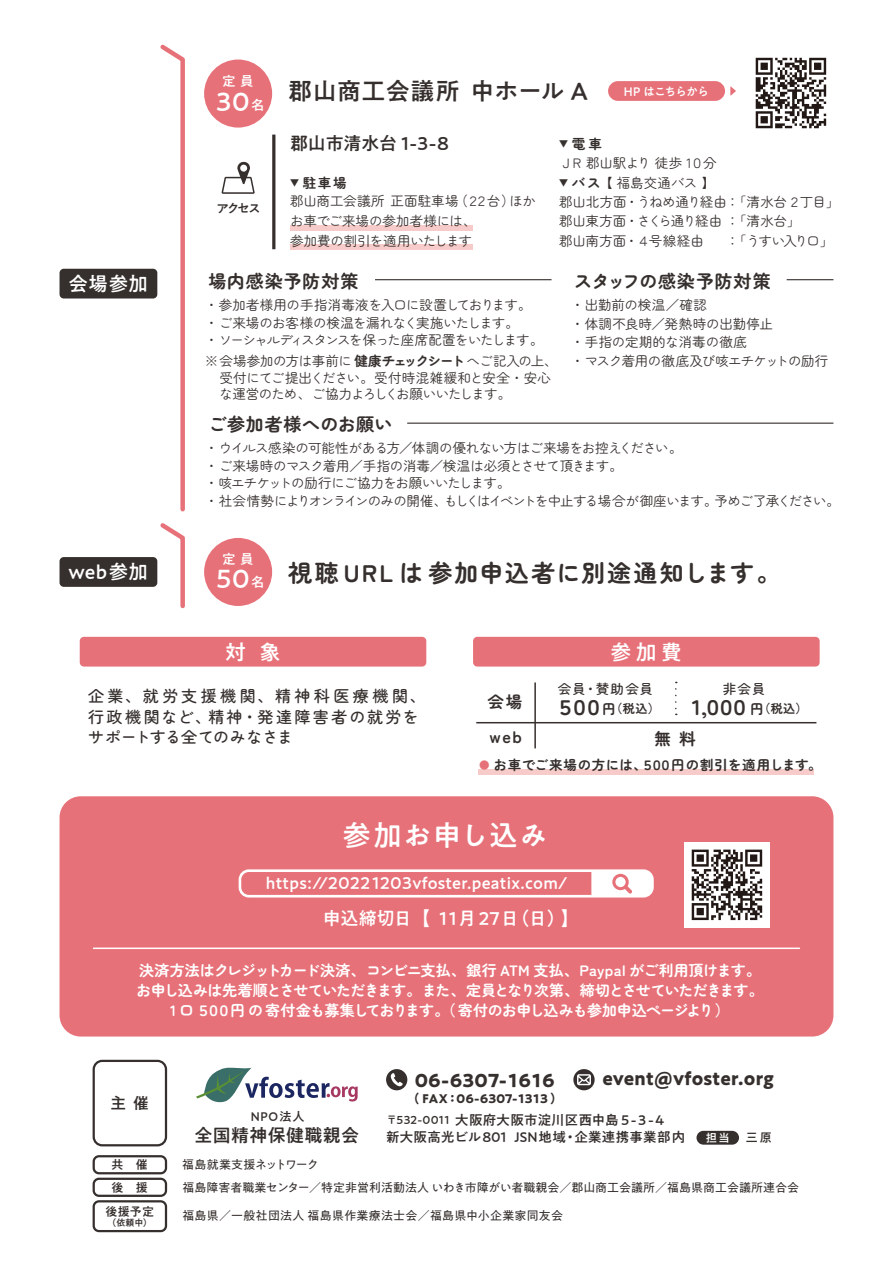
<style>
.page{position:relative;width:893px;height:1263px;background:#fff}
.page>*{position:absolute;margin:0;border:0;box-sizing:border-box;transform-origin:0 0}
.t1{font:500 28.5px "PA1 Gothic Std";letter-spacing:.04em;color:#fff}
.t2{font:500 25.5px "PA1 Gothic Std";color:#fff}
.t3{font:700 24px "Zen Maru Gothic";letter-spacing:.08em;color:#352f2d}
.t4{font:500 24px "PA1 Gothic Std N";letter-spacing:.02em;color:#352f2d}
.t5{font:700 21px "Zen Maru Gothic";letter-spacing:-.355em;color:#352f2d}
.t6{font:500 21px "PA1 Gothic Std";color:#fff}
.t7{font:500 19.5px "PA1 Gothic Std";letter-spacing:.025em;color:#fff}
.t8{font:700 18px "Zen Maru Gothic";letter-spacing:.04em;color:#352f2d}
.t9{font:700 18px "PA1 Gothic Std";color:#352f2d}
.t10{font:500 18px "PA1 Gothic Std";letter-spacing:.02em;color:#fff}
.t11{font:700 18px "PA1 Gothic Std";letter-spacing:-.315em;color:#352f2d}
.t12{font:500 18px "PA1 Gothic Std N";letter-spacing:-.01em;color:#352f2d}
.t13{font:500 18px "PA1 Gothic Std";letter-spacing:.02em;color:#352f2d}
.t14{font:500 16.5px "PA1 Gothic Std";letter-spacing:.015em;color:#fff}
.t15{font:700 16.5px/35.2px "Zen Maru Gothic";color:#352f2d}
.t16{font:500 16.05px/20.5px "Zen Maru Gothic";letter-spacing:.145em;color:#352f2d}
.t17{font:500 15.75px "PA1 Gothic Std";color:#352f2d}
.t18{font:700 15px/20.1px "Zen Maru Gothic";letter-spacing:-.06em;color:#fff;text-align:center}
.t19{font:700 15px "Zen Maru Gothic";letter-spacing:-.01em;color:#fff}
.t20{font:13.5px/17.7px "Zen Maru Gothic";letter-spacing:-.055em;color:#352f2d}
.t21{font:13.5px/19.5px "Zen Maru Gothic";letter-spacing:-.01em;color:#352f2d}
.t22{font:13.5px/16.5px "Zen Maru Gothic";letter-spacing:-.03em;color:#352f2d}
.t23{font:500 13.5px/17.2px "PA1 Gothic Std";letter-spacing:.02em;color:#352f2d}
.t24{font:700 13.5px "Zen Maru Gothic";letter-spacing:.035em;color:#352f2d}
.t25{font:500 13.5px "Zen Maru Gothic";letter-spacing:.07em;color:#352f2d}
.t26{font:500 13.5px "PA1 Gothic Std";color:#fff}
.t27{font:500 12.75px "PA1 Gothic Std N";color:#352f2d}
.t28{font:500 12.15px "PA1 Gothic Std";letter-spacing:.065em;color:#352f2d}
.t29{font:12px/22.8px "PA1 Gothic Std";color:#352f2d}
.t30{font:12px "PA1 Gothic Std";letter-spacing:.02em;color:#352f2d}
.t31{font:700 12px "PA1 Gothic Std";letter-spacing:-.3em;color:#352f2d}
.t32{font:500 12px "PA1 Gothic Std";letter-spacing:.02em;color:#352f2d}
.t33{font:500 12px "PA1 Gothic Std";letter-spacing:-.09em;color:#fff}
.t34{font:500 11.25px "PA1 Gothic Std";color:#fff}
.t35{font:500 9px "PA1 Gothic Std";color:#352f2d}
.s1{font-size:13.5px}
.s2{font-family:"Koz Go Pr 6 N";font-size:9px}
.s3{font-weight:700}
.s4{font-size:12px}
.s5{font-size:10.5px;color:#e77179}
.s6{font-size:11.25px}
</style>
<div class="page">
<div style="left:60px;top:796px;width:773px;height:240px;background:#e77179;border-radius:21px"></div>
<div style="left:60px;top:269px;width:97px;height:29px;background:#352f2d;border-radius:4px"></div>
<div style="left:60px;top:557px;width:97px;height:30px;background:#352f2d;border-radius:4px"></div>
<div style="left:473px;top:637px;width:347px;height:29px;background:#e77179;border-radius:4px"></div>
<div style="left:80px;top:637px;width:346px;height:29px;background:#e77179;border-radius:4px"></div>
<div style="left:684px;top:842px;width:85px;height:85px;background:#fff"></div>
<svg style="left:692px;top:849px;width:70px;height:71px"></svg>
<svg style="left:756px;top:58px;width:70px;height:70px"></svg>
<svg style="left:156px;top:44px;width:29px;height:565px"></svg>
<div style="left:93px;top:1060px;width:74px;height:86px;border:2px solid #352f2d;border-radius:9px"></div>
<div style="left:93px;top:1155px;width:74px;height:19px;border:2px solid #352f2d;border-radius:5px"></div>
<div style="left:93px;top:1200px;width:74px;height:32px;border:2px solid #352f2d;border-radius:5px"></div>
<div style="left:93px;top:1178px;width:74px;height:19px;border:2px solid #352f2d;border-radius:5px"></div>
<div style="left:290px;top:245px;width:182px;height:5px;background:#f6cbc9"></div>
<div style="left:290px;top:225px;width:182px;height:5px;background:#f6cbc9"></div>
<svg style="left:386px;top:1069px;width:21px;height:21px"></svg>
<div style="left:239px;top:869px;width:415px;height:28px;border:3px solid #fff;border-radius:9px"></div>
<svg style="left:591px;top:871px;width:62px;height:25px;background:#fceeef"></svg>
<svg style="left:573px;top:1069px;width:22px;height:21px"></svg>
<div style="left:696px;top:1131px;width:43px;height:14px;background:#352f2d;border-radius:7px"></div>
<hr style="left:94px;top:947px;width:705px;height:2px;background:#fff">
<div style="left:204px;top:60px;width:68px;height:68px;background:#e77179;border-radius:50%"></div>
<div style="left:204px;top:538px;width:68px;height:68px;background:#e77179;border-radius:50%"></div>
<hr style="left:375px;top:279px;width:176px;height:1px;background:#352f2d">
<hr style="left:787px;top:279px;width:46px;height:1px;background:#352f2d">
<hr style="left:407px;top:423px;width:426px;height:1px;background:#352f2d">
<hr style="left:272px;top:135px;width:3px;height:114px;background:#352f2d">
<svg style="left:222px;top:161px;width:33px;height:33px"></svg>
<div style="left:479px;top:769px;width:335px;height:5px;background:#f6cbc9"></div>
<hr style="left:476px;top:722px;width:340px;height:1px;background:#352f2d">
<svg style="left:675px;top:689px;width:2px;height:26px"></svg>
<hr style="left:534px;top:682px;width:2px;height:66px;background:#352f2d">
<svg style="left:196px;top:1067px;width:162px;height:36px"></svg>
<div style="left:608px;top:81px;width:117px;height:20px;background:#e77179;border-radius:10px"></div>
<svg style="left:730px;top:86px;width:6px;height:10px"></svg>
<h3 class="t7" style="left:68px;top:272px;width:81px">会場参加</h3>
<p class="t26" style="left:222px;top:73px;width:33px">定員</p>
<h2 class="t2" style="left:211px;top:86px;width:55px">３０<span class="s1">名</span></h2>
<p class="t27" style="left:216px;top:201px;width:46px">アクセス</p>
<h3 class="t4" style="left:288px;top:77px;width:302px">郡山商工会議所中ホール A</h3>
<h3 class="t12" style="left:290px;top:133px;width:160px">郡山市清水台 1-3-8</h3>
<p class="t33" style="left:624px;top:84px;width:87px">HP はこちらから</p>
<p class="t20" style="left:559px;top:135px;width:159px;line-height:18.8px"><span class="s2">▼</span><span class="s3">電車<br></span>ＪＲ郡山駅より 徒歩 1０分</p>
<p class="t21" style="left:559px;top:173px;width:282px"><span class="s2">▼</span> <span class="s3">バス【</span> 福島交通バス 】<br>郡山北方面・うねめ通り経由 ：「清水台２丁目」郡山東方面・さくら通り経由 ：「清水台」<br>郡山南方面・４号線経由</p>
<p class="t21" style="left:290px;top:173px;width:247px"><span class="s2">▼</span> <span class="s3">駐車場<br></span>郡山商工会議所正面駐車場（２２台）ほかお車でご来場の参加者様には、<br>参加費の割引を適用いたします</p>
<p class="t22" style="left:726px;top:233px;width:109px">：「うすい入り口」</p>
<h3 class="t8" style="left:208px;top:270px;width:152px">場内感染予防対策</h3>
<h3 class="t8" style="left:574px;top:270px;width:198px">スタッフの感染予防対策</h3>
<p class="t20" style="left:205px;top:296px;width:340px">・参加者様用の手指消毒液を入口に設置しております。・ご来場のお客様の検温を漏れなく実施いたします。<br>・ソーシャルディスタンスを保った座席配置をいたします。</p>
<p class="t22" style="left:219px;top:353px;width:340px;text-indent:-14px">※会場参加の方は事前に<span class="s3">健康チェックシート</span>へご記入の上、受付にてご提出ください。受付時混雑緩和と安全・安心な運営のため、ご協力よろしくお願いいたします。</p>
<p class="t21" style="left:571px;top:296px;width:259px;line-height:18.6px">・出勤前の検温／確認<br>・体調不良時／発熱時の出勤停止<br>・手指の定期的な消毒の徹底<br>・マスク着用の徹底及び咳エチケットの励行</p>
<h3 class="t8" style="left:208px;top:413px;width:186px">ご参加者様へのお願い</h3>
<p class="t20" style="left:205px;top:439px;width:637px">・ウイルス感染の可能性がある方／体調の優れない方はご来場をお控えください。<br>・ご来場時のマスク着用／手指の消毒／検温は必須とさせて頂きます。<br>・咳エチケットの励行にご協力をお願いいたします。<br>・社会情勢によりオンラインのみの開催、もしくはイベントを中止する場合が御座います。予めご了承ください。</p>
<p class="t26" style="left:222px;top:550px;width:33px">定員</p>
<h2 class="t2" style="left:211px;top:564px;width:55px">５０<span class="s1">名</span></h2>
<h3 class="t7" style="left:68px;top:560px;width:81px">web参加</h3>
<h3 class="t3" style="left:288px;top:558px;width:494px">視聴URL は参加申込者に別途通知します。</h3>
<h3 class="t6" style="left:225px;top:639px;width:57px">対 象</h3>
<p class="t16" style="left:88px;top:686px;width:339px">企業、就労支援機関、精神科医療機関、行政機関など、精神・発達障害者の就労をサポートする全てのみなさま</p>
<p class="t15" style="left:487px;top:684px;width:36px">会場web</p>
<h3 class="t6" style="left:611px;top:639px;width:73px">参加費</h3>
<p class="t25" style="left:558px;top:681px;width:97px">会員・賛助会員</p>
<p class="t25" style="left:723px;top:681px;width:44px">非会員</p>
<h3 class="t5" style="left:555px;top:694px;width:254px">５００<span class="s1">円</span><span class="s4">（税込）</span> １,０００<span class="s1">円</span><span class="s4">（税込）</span></h3>
<p class="t15" style="left:655px;top:721px;width:42px">無 料</p>
<p class="t24" style="left:479px;top:757px;width:344px"><span class="s5">●</span> お車でご来場の方には、５００円の割引を適用します。</p>
<h1 class="t1" style="left:343px;top:818px;width:206px">参加お申し込み</h1>
<p class="t14" style="left:266px;top:873px;width:303px">https://20221203vfoster.peatix.com/</p>
<h3 class="t10" style="left:323px;top:908px;width:257px">申込締切日【 11月27日（日）】</h3>
<p class="t19" style="left:139px;top:961px;width:623px">決済方法はクレジットカード決済、コンビニ支払、銀行 ATM 支払、Paypal がご利用頂けます。</p>
<p class="t18" style="left:136px;top:979px;width:629px">お申し込みは先着順とさせていただきます。また、定員となり次第、締切とさせていただきます。<br>1 口５００円の寄付金も募集しております。（寄付のお申し込みも参加申込ページより）</p>
<p class="t17" style="left:111px;top:1094px;width:40px">主 催</p>
<p class="t28" style="left:251px;top:1109px;width:55px">NPO法人</p>
<h3 class="t13" style="left:194px;top:1124px;width:166px">全国精神保健職親会</h3>
<h3 class="t11" style="left:413px;top:1068px;width:146px">０６-６３０７-１６１６</h3>
<p class="t31" style="left:407px;top:1091px;width:157px">（ FAX：０６-６３０７-１３１３）</p>
<h3 class="t9" style="left:602px;top:1067px;width:173px">event@vfoster.org</h3>
<p class="t23" style="left:386px;top:1112px;width:301px"><span class="s6">〒532-0011</span> 大阪府大阪市淀川区西中島 5-3-4<br>新大阪高光ビル801 ＪＳＮ 地域・企業連携事業部内</p>
<p class="t34" style="left:706px;top:1131px;width:25px">担当</p>
<p class="t32" style="left:746px;top:1130px;width:27px">三原</p>
<p class="t32" style="left:111px;top:1157px;width:38px">共　催</p>
<p class="t29" style="left:182px;top:1154px;width:618px">福島就業支援ネットワーク<br>福島障害者職業センター／特定非営利活動法人 いわき市障がい者職親会／郡山商工会議所／福島県商工会議所連合会</p>
<p class="t30" style="left:182px;top:1209px;width:382px">福島県／一般社団法人 福島県作業療法士会／福島県中小企業家同友会</p>
<p class="t32" style="left:111px;top:1180px;width:38px">後　援</p>
<p class="t32" style="left:105px;top:1204px;width:50px">後援予定</p>
<p class="t35" style="left:107px;top:1217px;width:46px">（依頼中）</p>
</div>
